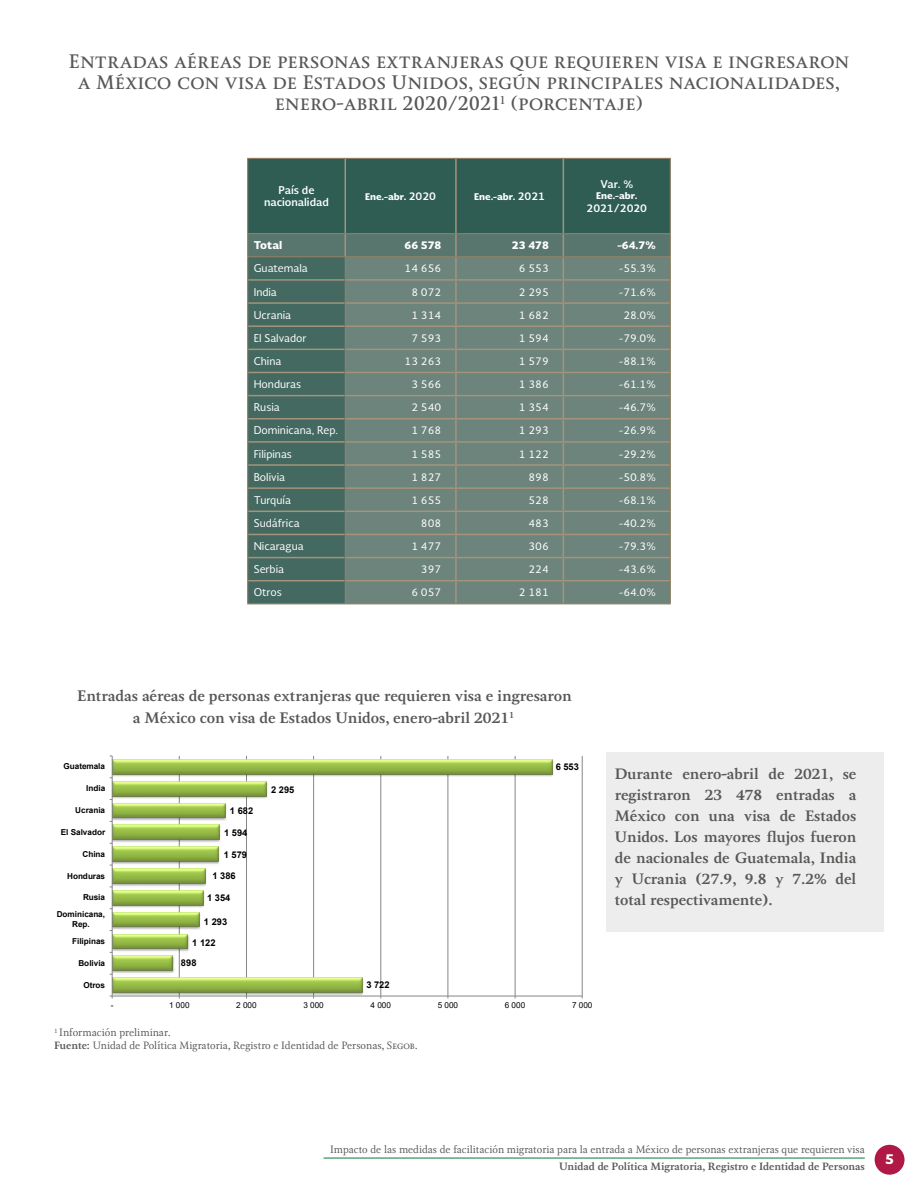
<style>
.page{position:relative;width:918px;height:1188px;background:#fff}
.page>*{position:absolute;margin:0;border:0;box-sizing:border-box;transform-origin:0 0}
.t1{font:700 18.15px/21.1px "Soberana Titular";color:#575756;text-align:center}
.t2{font:700 15.15px/21.1px "Soberana Texto";color:#575756;text-align:center}
.t3{font:700 15px/21px "Soberana Texto";color:#575756;text-align:justify}
.t4{font:900 13.5px "Soberana Sans";color:#fff}
.t5{font:10.65px "Soberana Texto";color:#575756}
.t6{font:10.5px "Soberana Sans";color:#fff}
.t7{font:10.5px "Soberana Texto";color:#575756}
.t8{font:700 10.5px "Soberana Texto";letter-spacing:-.01em;color:#575756}
.t9{font:700 10.5px/12.6px "Soberana Sans";color:#fff;text-align:center}
.t10{font:900 10.5px "Soberana Sans";color:#fff}
.t11{font:700 9.3px "Arial";letter-spacing:.005em;color:#000}
.t12{font:900 9px "Soberana Sans";color:#fff}
.t13{font:700 8.25px/9.3px "Arial";letter-spacing:-.005em;color:#000;text-align:center}
.t14{font:8.25px "Arial";color:#000}
.s1{font-weight:700;font-size:10.5px}
.s2{font-weight:700}
</style>
<div class="page">
<div style="left:875px;top:1145px;width:30px;height:30px;background:#b01846;border-radius:50%"></div>
<hr style="left:324px;top:1158px;width:541px;height:1px;background:#007d32">
<svg style="left:247px;top:158px;width:424px;height:446px;background:#5d796f"></svg>
<div style="left:606px;top:752px;width:278px;height:180px;background:#ededed"></div>
<hr style="left:179px;top:756px;width:1px;height:240px;background:#868686">
<hr style="left:246px;top:756px;width:1px;height:240px;background:#868686">
<hr style="left:313px;top:756px;width:1px;height:240px;background:#868686">
<hr style="left:381px;top:756px;width:1px;height:240px;background:#868686">
<hr style="left:448px;top:756px;width:1px;height:240px;background:#868686">
<hr style="left:515px;top:756px;width:1px;height:240px;background:#868686">
<hr style="left:582px;top:756px;width:1px;height:240px;background:#868686">
<img style="left:113px;top:977px;width:252px;height:19px">
<img style="left:113px;top:955px;width:62px;height:18px">
<img style="left:113px;top:933px;width:77px;height:20px">
<img style="left:113px;top:911px;width:88px;height:20px">
<img style="left:113px;top:889px;width:92px;height:20px">
<img style="left:113px;top:868px;width:94px;height:19px">
<img style="left:113px;top:846px;width:107px;height:19px">
<img style="left:113px;top:824px;width:108px;height:19px">
<img style="left:113px;top:802px;width:114px;height:20px">
<img style="left:113px;top:780px;width:155px;height:20px">
<img style="left:113px;top:758px;width:441px;height:20px">
<img style="left:113px;top:978px;width:249px;height:14px">
<img style="left:113px;top:956px;width:60px;height:15px">
<img style="left:113px;top:934px;width:75px;height:15px">
<img style="left:113px;top:912px;width:86px;height:15px">
<img style="left:113px;top:890px;width:90px;height:15px">
<img style="left:113px;top:869px;width:92px;height:14px">
<img style="left:113px;top:847px;width:105px;height:15px">
<img style="left:113px;top:825px;width:106px;height:15px">
<img style="left:113px;top:803px;width:112px;height:15px">
<img style="left:113px;top:781px;width:153px;height:15px">
<img style="left:113px;top:759px;width:439px;height:15px">
<hr style="left:112px;top:996px;width:470px;height:1px;background:#868686">
<hr style="left:112px;top:756px;width:1px;height:240px;background:#868686">
<h1 class="t1" style="left:69px;top:50px;width:782px">Entradas aéreas de personas extranjeras que requieren visa e ingresaron a México con visa de Estados Unidos, según principales nacionalidades, enero-abril 2020/2021<sup>1</sup> (porcentaje)</h1>
<p class="t9" style="left:264px;top:183px;width:66px">País de nacionalidad</p>
<p class="t12" style="left:365px;top:190px;width:72px">Ene.-abr. <span class="s1">2020</span></p>
<p class="t12" style="left:474px;top:190px;width:72px">Ene.-abr. <span class="s1">2021</span></p>
<p class="t9" style="left:600px;top:178px;width:34px">Var. %</p>
<p class="t12" style="left:596px;top:189px;width:43px">Ene.-abr.</p>
<p class="t9" style="left:587px;top:201px;width:62px">2021/2020</p>
<p class="t10" style="left:254px;top:238px;width:30px">Total</p>
<p class="t10" style="left:405px;top:238px;width:38px">66 578</p>
<p class="t10" style="left:512px;top:238px;width:38px">23 478</p>
<p class="t10" style="left:617px;top:238px;width:40px">-64.7%</p>
<p class="t6" style="left:254px;top:262px;width:56px">Guatemala</p>
<p class="t6" style="left:405px;top:262px;width:38px">14 656</p>
<p class="t6" style="left:519px;top:262px;width:32px">6 553</p>
<p class="t6" style="left:619px;top:262px;width:38px">-55.3%</p>
<p class="t6" style="left:254px;top:285px;width:25px">India</p>
<p class="t6" style="left:411px;top:285px;width:32px">8 072</p>
<p class="t6" style="left:519px;top:285px;width:32px">2 295</p>
<p class="t6" style="left:619px;top:285px;width:38px">-71.6%</p>
<p class="t6" style="left:254px;top:308px;width:39px">Ucrania</p>
<p class="t6" style="left:411px;top:308px;width:32px">1 314</p>
<p class="t6" style="left:519px;top:308px;width:32px">1 682</p>
<p class="t6" style="left:623px;top:308px;width:34px">28.0%</p>
<p class="t6" style="left:254px;top:331px;width:54px">El Salvador</p>
<p class="t6" style="left:411px;top:331px;width:32px">7 593</p>
<p class="t6" style="left:519px;top:331px;width:32px">1 594</p>
<p class="t6" style="left:619px;top:331px;width:38px">-79.0%</p>
<p class="t6" style="left:254px;top:354px;width:29px">China</p>
<p class="t6" style="left:405px;top:354px;width:38px">13 263</p>
<p class="t6" style="left:519px;top:354px;width:32px">1 579</p>
<p class="t6" style="left:619px;top:354px;width:38px">-88.1%</p>
<p class="t6" style="left:254px;top:377px;width:49px">Honduras</p>
<p class="t6" style="left:411px;top:377px;width:32px">3 566</p>
<p class="t6" style="left:519px;top:377px;width:32px">1 386</p>
<p class="t6" style="left:619px;top:377px;width:38px">-61.1%</p>
<p class="t6" style="left:254px;top:400px;width:28px">Rusia</p>
<p class="t6" style="left:411px;top:400px;width:32px">2 540</p>
<p class="t6" style="left:519px;top:400px;width:32px">1 354</p>
<p class="t6" style="left:619px;top:400px;width:38px">-46.7%</p>
<p class="t6" style="left:254px;top:424px;width:86px">Dominicana, Rep.</p>
<p class="t6" style="left:411px;top:424px;width:32px">1 768</p>
<p class="t6" style="left:519px;top:424px;width:32px">1 293</p>
<p class="t6" style="left:619px;top:424px;width:38px">-26.9%</p>
<p class="t6" style="left:254px;top:447px;width:40px">Filipinas</p>
<p class="t6" style="left:411px;top:447px;width:32px">1 585</p>
<p class="t6" style="left:519px;top:447px;width:32px">1 122</p>
<p class="t6" style="left:619px;top:447px;width:38px">-29.2%</p>
<p class="t6" style="left:254px;top:470px;width:33px">Bolivia</p>
<p class="t6" style="left:411px;top:470px;width:32px">1 827</p>
<p class="t6" style="left:528px;top:470px;width:22px">898</p>
<p class="t6" style="left:619px;top:470px;width:38px">-50.8%</p>
<p class="t6" style="left:254px;top:493px;width:39px">Turquía</p>
<p class="t6" style="left:411px;top:493px;width:32px">1 655</p>
<p class="t6" style="left:528px;top:493px;width:22px">528</p>
<p class="t6" style="left:619px;top:493px;width:38px">-68.1%</p>
<p class="t6" style="left:254px;top:516px;width:48px">Sudáfrica</p>
<p class="t6" style="left:421px;top:516px;width:22px">808</p>
<p class="t6" style="left:528px;top:516px;width:22px">483</p>
<p class="t6" style="left:619px;top:516px;width:38px">-40.2%</p>
<p class="t6" style="left:254px;top:539px;width:52px">Nicaragua</p>
<p class="t6" style="left:411px;top:539px;width:32px">1 477</p>
<p class="t6" style="left:528px;top:539px;width:22px">306</p>
<p class="t6" style="left:619px;top:539px;width:38px">-79.3%</p>
<p class="t6" style="left:254px;top:562px;width:32px">Serbia</p>
<p class="t6" style="left:421px;top:562px;width:22px">397</p>
<p class="t6" style="left:528px;top:562px;width:22px">224</p>
<p class="t6" style="left:619px;top:562px;width:38px">-43.6%</p>
<p class="t6" style="left:254px;top:586px;width:30px">Otros</p>
<p class="t6" style="left:411px;top:586px;width:32px">6 057</p>
<p class="t6" style="left:519px;top:586px;width:32px">2 181</p>
<p class="t6" style="left:619px;top:586px;width:38px">-64.0%</p>
<h2 class="t2" style="left:77px;top:685px;width:496px">Entradas aéreas de personas extranjeras que requieren visa e ingresaron a México con visa de Estados Unidos, enero-abril 2021<sup>1</sup></h2>
<p class="t13" style="left:64px;top:762px;width:43px">Guatemala</p>
<p class="t11" style="left:556px;top:760px;width:25px">6 553</p>
<p class="t13" style="left:86px;top:784px;width:21px">India</p>
<p class="t11" style="left:271px;top:783px;width:25px">2 295</p>
<p class="t13" style="left:75px;top:806px;width:31px">Ucrania</p>
<p class="t11" style="left:230px;top:804px;width:25px">1 682</p>
<p class="t13" style="left:61px;top:827px;width:46px">El Salvador</p>
<p class="t11" style="left:224px;top:826px;width:25px">1 594</p>
<p class="t13" style="left:83px;top:849px;width:24px">China</p>
<p class="t11" style="left:224px;top:848px;width:25px">1 579</p>
<p class="t13" style="left:67px;top:871px;width:40px">Honduras</p>
<p class="t11" style="left:212px;top:870px;width:25px">1 386</p>
<p class="t13" style="left:83px;top:893px;width:24px">Rusia</p>
<p class="t11" style="left:207px;top:891px;width:25px">1 354</p>
<p class="t13" style="left:57px;top:910px;width:50px">Dominicana,<br>Rep.</p>
<p class="t11" style="left:204px;top:915px;width:25px">1 293</p>
<p class="t13" style="left:72px;top:937px;width:34px">Filipinas</p>
<p class="t11" style="left:192px;top:936px;width:25px">1 122</p>
<p class="t13" style="left:78px;top:958px;width:28px">Bolivia</p>
<p class="t11" style="left:181px;top:956px;width:17px">898</p>
<p class="t13" style="left:83px;top:980px;width:23px">Otros</p>
<p class="t11" style="left:366px;top:979px;width:25px">3 722</p>
<p class="t14" style="left:111px;top:1000px;width:4px">-</p>
<p class="t14" style="left:169px;top:1000px;width:22px">1 000</p>
<p class="t14" style="left:236px;top:1000px;width:22px">2 000</p>
<p class="t14" style="left:303px;top:1000px;width:22px">3 000</p>
<p class="t14" style="left:371px;top:1000px;width:22px">4 000</p>
<p class="t14" style="left:438px;top:1000px;width:22px">5 000</p>
<p class="t14" style="left:505px;top:1000px;width:22px">6 000</p>
<p class="t14" style="left:572px;top:1000px;width:22px">7 000</p>
<p class="t5" style="left:54px;top:1026px;width:118px"><sup>1</sup> Información preliminar.</p>
<p class="t7" style="left:54px;top:1039px;width:365px"><span class="s2">Fuente:</span> Unidad de Política Migratoria, Registro e Identidad de Personas, Segob.</p>
<h3 class="t3" style="left:615px;top:763px;width:243px">Durante enero-abril de 2021, se registraron 23 478 entradas a México con una visa de Estados Unidos. Los mayores flujos fueron de nacionales de Guatemala, India y Ucrania (27.9, 9.8 y 7.2% del total respectivamente).</h3>
<p class="t7" style="left:330px;top:1143px;width:536px">Impacto de las medidas de facilitación migratoria para la entrada a México de personas extranjeras que requieren visa</p>
<p class="t8" style="left:559px;top:1159px;width:307px">Unidad de Política Migratoria, Registro e Identidad de Personas</p>
<p class="t4" style="left:885px;top:1149px;width:10px">5</p>
</div>
